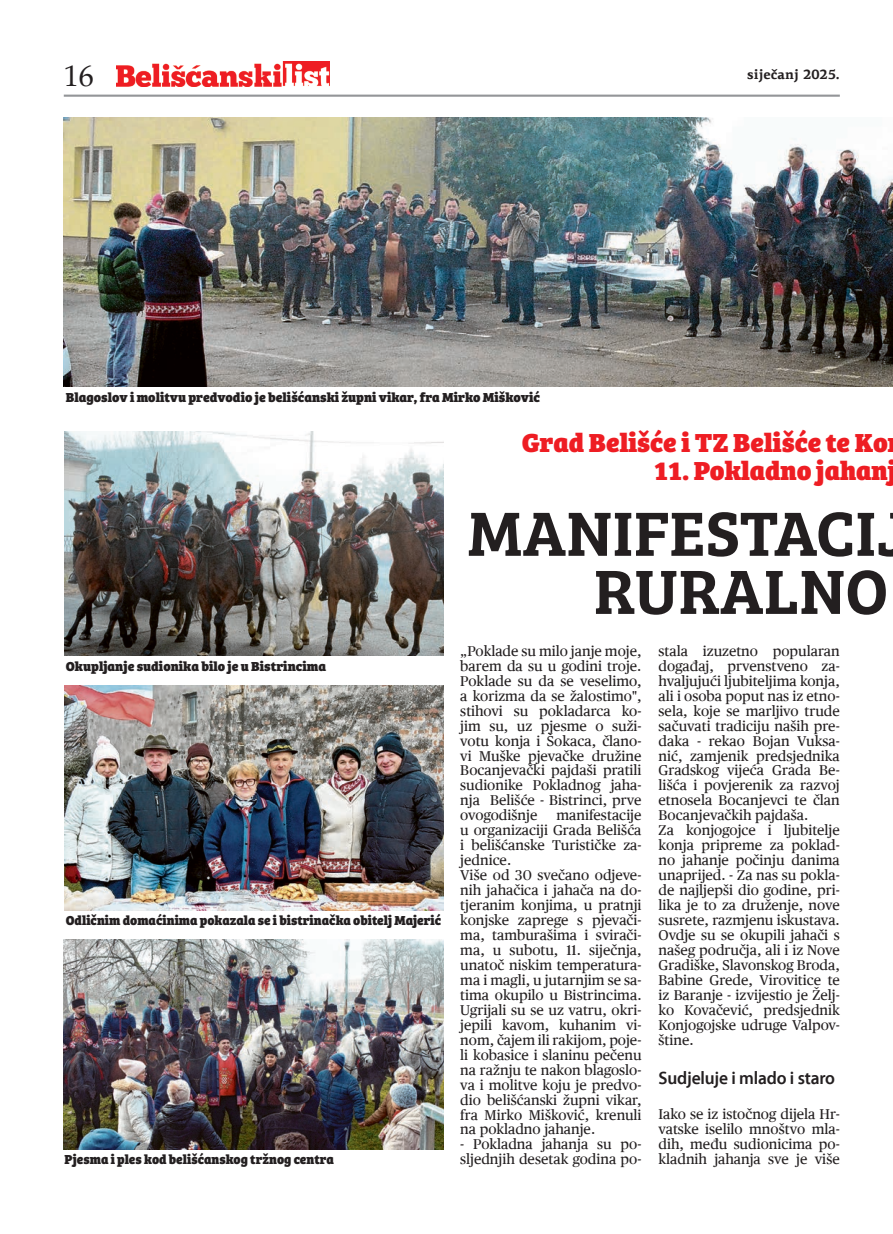
<style>
.page{position:relative;width:893px;height:1234px;background:#fff}
.page>*{position:absolute;margin:0;border:0;box-sizing:border-box;transform-origin:0 0}
.t1{font:600 64.5px/58.1px "Bree Serif";color:#231f20}
.t2{font:30px "Palatino Roman";color:#231f20}
.t3{font:800 27px "Bree Serif";color:#ee1d23}
.t4{font:600 18px "Myriad Pro";letter-spacing:-.01em;color:#231f20}
.t5{font:14.25px/15px "Publico Text";color:#231f20}
.t6{font:800 13.5px "Bree Serif";color:#231f20}
.t7{font:700 13.5px "PF Agora Serif Pro";color:#231f20}
</style>
<div class="page">
<hr style="left:64px;top:95px;width:776px;height:2px;background:#939598">
<img style="left:117px;top:61px;width:212px;height:26px">
<img style="left:65px;top:431px;width:378px;height:224px">
<img style="left:64px;top:117px;width:829px;height:269px">
<img style="left:65px;top:685px;width:378px;height:224px">
<img style="left:64px;top:939px;width:379px;height:209px">
<h2 class="t2" style="left:64px;top:58px;width:31px">16</h2>
<p class="t7" style="left:747px;top:66px;width:94px">siječanj 2025.</p>
<p class="t6" style="left:66px;top:386px;width:476px">Blagoslov i molitvu predvodio je belišćanski župni vikar, fra Mirko Mišković</p>
<p class="t6" style="left:66px;top:655px;width:262px">Okupljanje sudionika bilo je u Bistrincima</p>
<p class="t6" style="left:66px;top:909px;width:377px">Odličnim domaćinima pokazala se i bistrinačka obitelj Majerić</p>
<p class="t6" style="left:65px;top:1148px;width:271px">Pjesma i ples kod belišćanskog tržnog centra</p>
<h3 class="t3" style="left:522px;top:421px;width:368px">Grad Belišće i TZ Belišće te Ko</h3>
<h3 class="t3" style="left:654px;top:449px;width:244px">11. Pokladno jahanj</h3>
<h1 class="t1" style="left:594px;top:500px;width:317px;text-indent:-126px">MANIFESTACIJ<br>RURALNO</h1>
<p class="t5" style="left:659px;top:643px;width:183px">stala izuzetno popularan događaj, prvenstveno za&shy;hvaljujući ljubiteljima konja, ali i osoba poput nas iz etno&shy;sela, koje se marljivo trude sačuvati tradiciju naših pre&shy;daka - rekao Bojan Vuksa&shy;nić, zamjenik predsjednika<br>Gradskog vijeća Grada Be&shy;lišća i povjerenik za razvoj etnosela Bocanjevci te član<br>Bocanjevačkih pajdaša.<br>Za konjogojce i ljubitelje konja pripreme za poklad&shy;no jahanje počinju danima unaprijed. - Za nas su pokla&shy;de najljepši dio godine, pri&shy;lika je to za druženje, nove susrete, razmjenu iskustava.<br>Ovdje su se okupili jahači s našeg područja, ali i iz Nove<br>Gradiške, Slavonskog Broda,<br>Babine Grede, Virovitice te iz Baranje - izvijestio je Želj&shy;ko Kovačević, predsjednik<br>Konjogojske udruge Valpov&shy;štine.</p>
<p class="t4" style="left:659px;top:1068px;width:178px">Sudjeluje i mlado i staro</p>
<p class="t5" style="left:659px;top:1106px;width:183px;text-align:justify">Iako se iz istočnog dijela Hr&shy;vatske iselilo mnoštvo mla&shy;dih, među sudionicima po&shy;kladnih jahanja sve je više</p>
<p class="t5" style="left:460px;top:643px;width:183px;text-align:justify">„Poklade su milo janje moje, barem da su u godini troje.<br>Poklade su da se veselimo, a korizma da se žalostimo", stihovi su pokladarca ko&shy;jim su, uz pjesme o suži&shy;votu konja i Šokaca, člano&shy;vi Muške pjevačke družine Bocanjevački pajdaši pratili sudionike Pokladnog jaha&shy;nja Belišće - Bistrinci, prve ovogodišnje</p>
<p class="t5" style="left:460px;top:807px;width:183px;text-indent:96px">manifestacije u organizaciji Grada Belišća i belišćanske Turističke za&shy;jednice.<br>Više od 30 svečano odjeve&shy;nih jahačica i jahača na do&shy;tjeranim konjima, u pratnji konjske zaprege s pjevači&shy;ma, tamburašima i svirači&shy;ma, u subotu, 11. siječnja, unatoč niskim temperatura&shy;ma i magli, u jutarnjim se sa&shy;tima okupilo u Bistrincima.<br>Ugrijali su se uz vatru, okri&shy;jepili kavom, kuhanim vi&shy;nom, čajem ili rakijom, poje&shy;li kobasice i slaninu pečenu na ražnju te nakon blagoslo&shy;va i molitve koju je predvo&shy;dio belišćanski župni vikar, fra Mirko Mišković, krenuli na pokladno jahanje.</p>
<p class="t5" style="left:460px;top:1136px;width:183px">- Pokladna jahanja su po&shy;sljednjih desetak godina po-</p>
</div>
